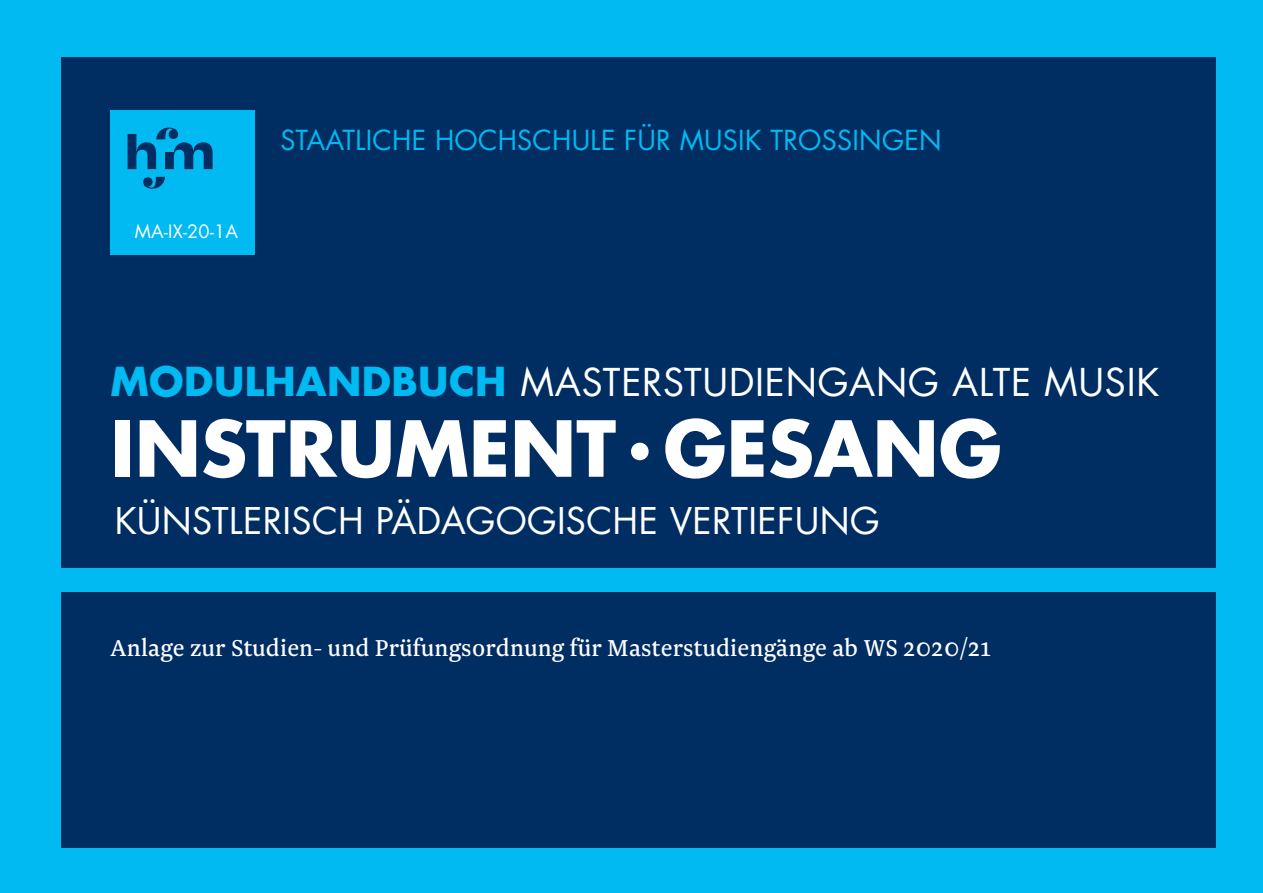
<style>
.page{position:relative;width:1263px;height:893px;background:#00baf1}
.page>*{position:absolute;margin:0;border:0;box-sizing:border-box;transform-origin:0 0}
.t1{font:700 75px "Futura Com";color:#fff}
.t2{font:37.5px "Futura Com";letter-spacing:.02em;color:#fff}
.t3{font:36px "Futura Com";letter-spacing:.01em;color:#fff}
.t4{font:27px "Newzald";letter-spacing:.01em;color:#fff}
.t5{font:27px "Futura Com";letter-spacing:.01em;color:#00baf1}
.t6{font:18px "Futura Com";letter-spacing:.02em;color:#fff}
.s1{font-weight:700;font-size:39px;color:#00baf1}
</style>
<div class="page">
<div style="left:62px;top:57px;width:1154px;height:511px;background:#002e63"></div>
<div style="left:111px;top:111px;width:144px;height:144px;background:#00baf1"></div>
<div style="left:62px;top:592px;width:1154px;height:255px;background:#002e63"></div>
<svg style="left:128px;top:128px;width:85px;height:61px"></svg>
<p class="t6" style="left:135px;top:219px;width:105px">MA-IX-20-1A</p>
<p class="t5" style="left:281px;top:121px;width:662px">STAATLICHE HOCHSCHULE FÜR MUSIK TROSSINGEN</p>
<h2 class="t2" style="left:111px;top:356px;width:1050px"><span class="s1">MODULHANDBUCH</span> MASTERSTUDIENGANG ALTE MUSIK</h2>
<h1 class="t1" style="left:111px;top:391px;width:893px">INSTRUMENT . GESANG</h1>
<h3 class="t3" style="left:115px;top:496px;width:766px">KÜNSTLERISCH PÄDAGOGISCHE VERTIEFUNG</h3>
<p class="t4" style="left:111px;top:632px;width:882px">Anlage zur Studien- und Prüfungsordnung für Masterstudiengänge ab WS 2020/21</p>
</div>
